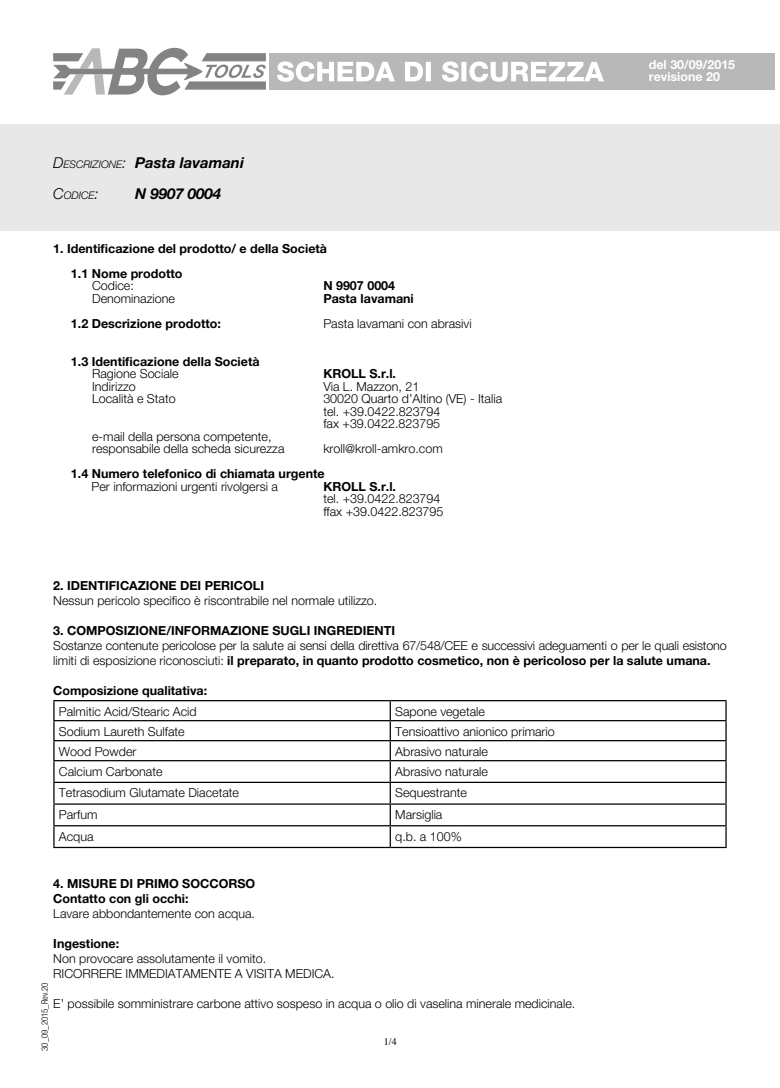
<style>
.page{position:relative;width:780px;height:1088px;background:#fff}
.page>*{position:absolute;margin:0;border:0;box-sizing:border-box;transform-origin:0 0}
.t1{font:italic 700 15px/31.2px "Helvetica Amos";color:#000}
.t2{font:300 12.5px/15px "Helvetica Amos";color:#000}
.t3{font:700 12.5px "Helvetica Amos";color:#000}
.t4{font:700 12.5px "Helvetica Amos";color:#fff}
.t5{font:italic 300 10.5px "Helvetica Amos";color:#000}
.t6{font:10px "Times";color:#000}
.t7{font:300 8.75px "Helvetica Amos Cond";color:#000}
.s1{font-weight:300}
.s2{font-weight:300;font-size:10.5px}
.s3{font-size:15px}
.s4{font-weight:700}
</style>
<div class="page">
<svg style="left:53px;top:48px;width:213px;height:47px"></svg>
<div style="left:269px;top:53px;width:505px;height:36px;background:#b8b8b8"></div>
<div style="left:0;top:124px;width:780px;height:106px;background:#e8e8e8"></div>
<hr style="left:53px;top:700px;width:337px;height:1px;background:#000">
<hr style="left:390px;top:700px;width:336px;height:1px;background:#000">
<hr style="left:53px;top:720px;width:337px;height:1px;background:#000">
<hr style="left:390px;top:720px;width:336px;height:1px;background:#000">
<hr style="left:53px;top:740px;width:337px;height:1px;background:#000">
<svg style="left:53px;top:701px;width:2px;height:59px"></svg>
<hr style="left:390px;top:740px;width:336px;height:1px;background:#000">
<svg style="left:389px;top:701px;width:2px;height:59px"></svg>
<hr style="left:53px;top:760px;width:337px;height:1px;background:#000">
<hr style="left:53px;top:761px;width:2px;height:21px;background:#000">
<hr style="left:390px;top:760px;width:336px;height:1px;background:#000">
<hr style="left:389px;top:761px;width:2px;height:21px;background:#000">
<hr style="left:53px;top:782px;width:337px;height:1px;background:#000">
<hr style="left:53px;top:783px;width:2px;height:20px;background:#000">
<hr style="left:390px;top:782px;width:336px;height:1px;background:#000">
<hr style="left:389px;top:783px;width:2px;height:20px;background:#000">
<hr style="left:53px;top:803px;width:337px;height:2px;background:#000">
<hr style="left:53px;top:805px;width:2px;height:20px;background:#000">
<hr style="left:390px;top:803px;width:336px;height:2px;background:#000">
<hr style="left:389px;top:805px;width:2px;height:20px;background:#000">
<hr style="left:53px;top:825px;width:337px;height:1px;background:#000">
<hr style="left:53px;top:826px;width:2px;height:21px;background:#000">
<hr style="left:390px;top:825px;width:336px;height:1px;background:#000">
<hr style="left:389px;top:826px;width:2px;height:21px;background:#000">
<svg style="left:725px;top:701px;width:1px;height:146px"></svg>
<hr style="left:53px;top:847px;width:337px;height:1px;background:#000">
<hr style="left:390px;top:847px;width:336px;height:1px;background:#000">
<svg style="left:277px;top:61px;width:327px;height:21px"></svg>
<p class="t1" style="left:53px;top:147px;width:192px"><span class="s1">D</span><span class="s2">ESCRIZIONE</span><span class="s1">:</span> Pasta lavamani</p>
<p class="t5" style="left:53px;top:189px;width:47px"><span class="s3">C</span>ODICE<span class="s3">:</span></p>
<p class="t1" style="left:135px;top:178px;width:88px">N 9907 0004</p>
<p class="t1" style="left:135px;top:147px;width:100px">X<br>X XXXX XXXX</p>
<p class="t3" style="left:53px;top:241px;width:275px">1. Identificazione del prodotto/ e della Società</p>
<p class="t3" style="left:71px;top:266px;width:113px">1.1 Nome prodotto</p>
<p class="t2" style="left:92px;top:279px;width:43px">Codice:</p>
<p class="t3" style="left:323px;top:279px;width:73px">N 9907 0004</p>
<p class="t2" style="left:92px;top:291px;width:84px">Denominazione</p>
<p class="t3" style="left:323px;top:291px;width:92px">Pasta lavamani</p>
<p class="t3" style="left:71px;top:316px;width:151px">1.2 Descrizione prodotto:</p>
<p class="t2" style="left:323px;top:316px;width:150px">Pasta lavamani con abrasivi</p>
<p class="t3" style="left:71px;top:354px;width:190px">1.3 Identificazione della Società</p>
<p class="t2" style="left:92px;top:366px;width:88px">Ragione Sociale</p>
<p class="t3" style="left:323px;top:366px;width:74px">KROLL S.r.l.</p>
<p class="t2" style="left:92px;top:379px;width:45px">Indirizzo</p>
<p class="t2" style="left:323px;top:379px;width:98px">Via L. Mazzon, 21</p>
<p class="t2" style="left:92px;top:391px;width:85px">Località e Stato</p>
<p class="t2" style="left:323px;top:391px;width:180px">30020 Quarto d’Altino (VE) - Italia</p>
<p class="t2" style="left:323px;top:404px;width:119px">tel. +39.0422.823794</p>
<p class="t2" style="left:323px;top:416px;width:118px">fax +39.0422.823795</p>
<p class="t2" style="left:92px;top:429px;width:181px">e-mail della persona competente,</p>
<p class="t2" style="left:92px;top:441px;width:194px">responsabile della scheda sicurezza</p>
<p class="t2" style="left:323px;top:441px;width:121px">kroll@kroll-amkro.com</p>
<p class="t3" style="left:71px;top:466px;width:255px">1.4 Numero telefonico di chiamata urgente</p>
<p class="t2" style="left:92px;top:479px;width:188px">Per informazioni urgenti rivolgersi a</p>
<p class="t3" style="left:323px;top:479px;width:74px">KROLL S.r.l.</p>
<p class="t2" style="left:323px;top:491px;width:119px">tel. +39.0422.823794</p>
<p class="t2" style="left:323px;top:504px;width:122px">ffax +39.0422.823795</p>
<p class="t4" style="left:648px;top:57px;width:88px">del 30/09/2015</p>
<p class="t4" style="left:648px;top:70px;width:73px">revisione 20</p>
<p class="t3" style="left:53px;top:578px;width:212px">2. IDENTIFICAZIONE DEI PERICOLI</p>
<p class="t2" style="left:53px;top:593px;width:325px">Nessun pericolo specifico è riscontrabile nel normale utilizzo.</p>
<p class="t3" style="left:53px;top:623px;width:343px">3. COMPOSIZIONE/INFORMAZIONE SUGLI INGREDIENTI</p>
<p class="t2" style="left:53px;top:638px;width:675px">Sostanze contenute pericolose per la salute ai sensi della direttiva 67/548/CEE e successivi adeguamenti o per le quali esistono limiti di esposizione riconosciuti: <span class="s4">il preparato, in quanto prodotto cosmetico, non è pericoloso per la salute umana.</span></p>
<p class="t3" style="left:53px;top:683px;width:155px">Composizione qualitativa:</p>
<p class="t2" style="left:59px;top:704px;width:139px">Palmitic Acid/Stearic Acid</p>
<p class="t2" style="left:395px;top:704px;width:91px">Sapone vegetale</p>
<p class="t2" style="left:59px;top:724px;width:127px">Sodium Laureth Sulfate</p>
<p class="t2" style="left:395px;top:724px;width:161px">Tensioattivo anionico primario</p>
<p class="t2" style="left:59px;top:744px;width:79px">Wood Powder</p>
<p class="t2" style="left:395px;top:744px;width:94px">Abrasivo naturale</p>
<p class="t2" style="left:59px;top:764px;width:105px">Calcium Carbonate</p>
<p class="t2" style="left:395px;top:764px;width:94px">Abrasivo naturale</p>
<p class="t2" style="left:59px;top:785px;width:181px">Tetrasodium Glutamate Diacetate</p>
<p class="t2" style="left:395px;top:785px;width:73px">Sequestrante</p>
<p class="t2" style="left:59px;top:807px;width:40px">Parfum</p>
<p class="t2" style="left:395px;top:807px;width:49px">Marsiglia</p>
<p class="t2" style="left:59px;top:829px;width:36px">Acqua</p>
<p class="t2" style="left:395px;top:829px;width:68px">q.b. a 100%</p>
<p class="t3" style="left:53px;top:876px;width:203px">4. MISURE DI PRIMO SOCCORSO</p>
<p class="t3" style="left:53px;top:891px;width:137px">Contatto con gli occhi:</p>
<p class="t2" style="left:53px;top:906px;width:203px">Lavare abbondantemente con acqua.</p>
<p class="t3" style="left:53px;top:936px;width:67px">Ingestione:</p>
<p class="t2" style="left:53px;top:951px;width:214px">Non provocare assolutamente il vomito.</p>
<p class="t2" style="left:53px;top:966px;width:283px">RICORRERE IMMEDIATAMENTE A VISITA MEDICA.</p>
<p class="t2" style="left:53px;top:996px;width:523px">E’ possibile somministrare carbone attivo sospeso in acqua o olio di vaselina minerale medicinale.</p>
<p class="t7" style="left:40px;top:1051px;width:70px;rotate:-90deg">30_09_2015_Rev.20</p>
<p class="t6" style="left:384px;top:1032px;width:14px">1/4</p>
</div>
